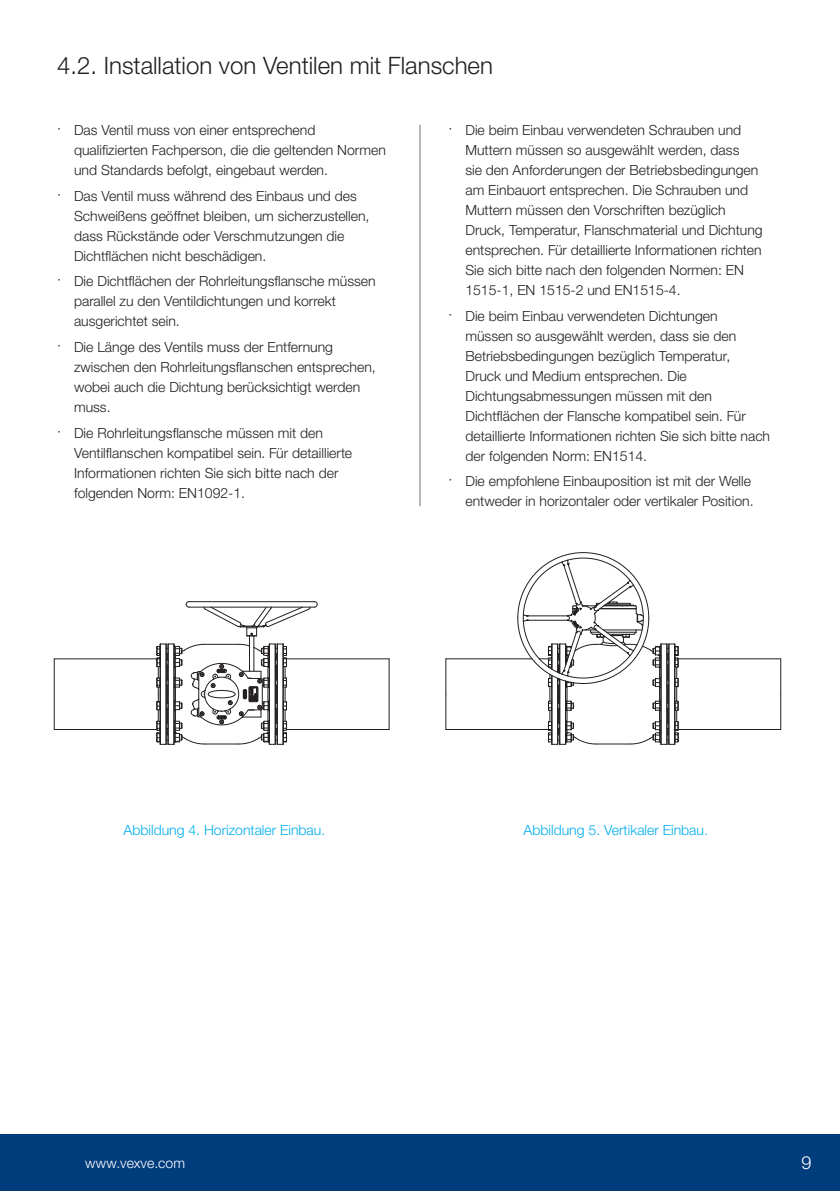
<style>
.page{position:relative;width:840px;height:1191px;background:#fff}
.page>*{position:absolute;margin:0;border:0;box-sizing:border-box;transform-origin:0 0}
.t1{font:300 24px "Helvetica Neue LTW1 G";color:#231f20}
.t2{font:300 18px "Helvetica Neue LTW1 G";color:#fff}
.t3{font:300 14px/20px "Helvetica Neue LTW1 G";color:#231f20}
.t4{font:300 14px "Helvetica Neue LTW1 G";color:#00aeef}
.t5{font:300 14px "Helvetica Neue LTW1 G";color:#fff}
</style>
<div class="page">
<div style="left:0;top:1134px;width:839px;height:57px;background:#013d7d"></div>
<hr style="left:419px;top:125px;width:1px;height:381px;background:#6a747b">
<svg style="left:185px;top:601px;width:5px;height:7px"></svg>
<hr style="left:388px;top:659px;width:1px;height:70px;background:#231f20">
<hr style="left:54px;top:659px;width:1px;height:70px;background:#231f20">
<hr style="left:249px;top:636px;width:1px;height:35px;background:#231f20">
<hr style="left:253px;top:636px;width:1px;height:35px;background:#231f20">
<svg style="left:203px;top:601px;width:115px;height:35px"></svg>
<hr style="left:189px;top:601px;width:125px;height:1px;background:#231f20">
<hr style="left:189px;top:606px;width:125px;height:1px;background:#231f20">
<hr style="left:286px;top:729px;width:103px;height:1px;background:#231f20">
<hr style="left:286px;top:658px;width:103px;height:1px;background:#231f20">
<hr style="left:54px;top:729px;width:103px;height:1px;background:#231f20">
<hr style="left:54px;top:658px;width:103px;height:1px;background:#231f20">
<svg style="left:156px;top:643px;width:131px;height:102px"></svg>
<hr style="left:445px;top:694px;width:1px;height:35px;background:#231f20">
<hr style="left:445px;top:659px;width:1px;height:35px;background:#231f20">
<hr style="left:779px;top:694px;width:1px;height:35px;background:#231f20">
<hr style="left:779px;top:659px;width:1px;height:35px;background:#231f20">
<hr style="left:445px;top:658px;width:86px;height:1px;background:#231f20">
<hr style="left:445px;top:729px;width:103px;height:1px;background:#231f20">
<hr style="left:677px;top:658px;width:103px;height:1px;background:#231f20">
<hr style="left:677px;top:729px;width:103px;height:1px;background:#231f20">
<svg style="left:516px;top:552px;width:162px;height:193px"></svg>
<h1 class="t1" style="left:57px;top:51px;width:437px">4.2. Installation von Ventilen mit Flanschen</h1>
<p class="t3" style="left:74px;top:120px;width:313px;text-indent:-17px">· Das Ventil muss von einer entsprechend qualifizierten Fachperson, die die geltenden Normen und Standards befolgt, eingebaut werden.</p>
<p class="t3" style="left:74px;top:185px;width:297px;text-indent:-17px">· Das Ventil muss während des Einbaus und des Schweißens geöffnet bleiben, um sicherzustellen, dass Rückstände oder Verschmutzungen die Dichtflächen nicht beschädigen.</p>
<p class="t3" style="left:74px;top:271px;width:303px;text-indent:-17px">· Die Dichtflächen der Rohrleitungsflansche müssen parallel zu den Ventildichtungen und korrekt ausgerichtet sein.</p>
<p class="t3" style="left:74px;top:337px;width:303px;text-indent:-17px">· Die Länge des Ventils muss der Entfernung zwischen den Rohrleitungsflanschen entsprechen, wobei auch die Dichtung berücksichtigt werden muss.</p>
<p class="t3" style="left:74px;top:423px;width:279px;text-indent:-17px">· Die Rohrleitungsflansche müssen mit den Ventilflanschen kompatibel sein. Für detaillierte Informationen richten Sie sich bitte nach der folgenden Norm: EN1092-1.</p>
<p class="t3" style="left:465px;top:120px;width:298px;text-indent:-17px">· Die beim Einbau verwendeten Schrauben und Muttern müssen so ausgewählt werden, dass<br>sie den Anforderungen der Betriebsbedingungen am Einbauort entsprechen. Die Schrauben und Muttern müssen den Vorschriften bezüglich Druck, Temperatur, Flanschmaterial und Dichtung entsprechen. Für detaillierte Informationen richten Sie sich bitte nach den folgenden Normen: EN 1515-1, EN 1515-2 und EN1515-4.</p>
<p class="t3" style="left:465px;top:305px;width:306px;text-indent:-17px">· Die beim Einbau verwendeten Dichtungen<br>müssen so ausgewählt werden, dass sie den Betriebsbedingungen bezüglich Temperatur,<br>Druck und Medium entsprechen. Die Dichtungsabmessungen müssen mit den Dichtflächen der Flansche kompatibel sein. Für detaillierte Informationen richten Sie sich bitte nach der folgenden Norm: EN1514.</p>
<p class="t3" style="left:448px;top:471px;width:306px;text-align:right">· Die empfohlene Einbauposition ist mit der Welle entweder in horizontaler oder vertikaler Position.</p>
<p class="t4" style="left:123px;top:821px;width:203px">Abbildung 4. Horizontaler Einbau.</p>
<p class="t4" style="left:523px;top:821px;width:186px">Abbildung 5. Vertikaler Einbau.</p>
<p class="t5" style="left:85px;top:1154px;width:101px">www.vexve.com</p>
<p class="t2" style="left:801px;top:1151px;width:12px">9</p>
</div>
